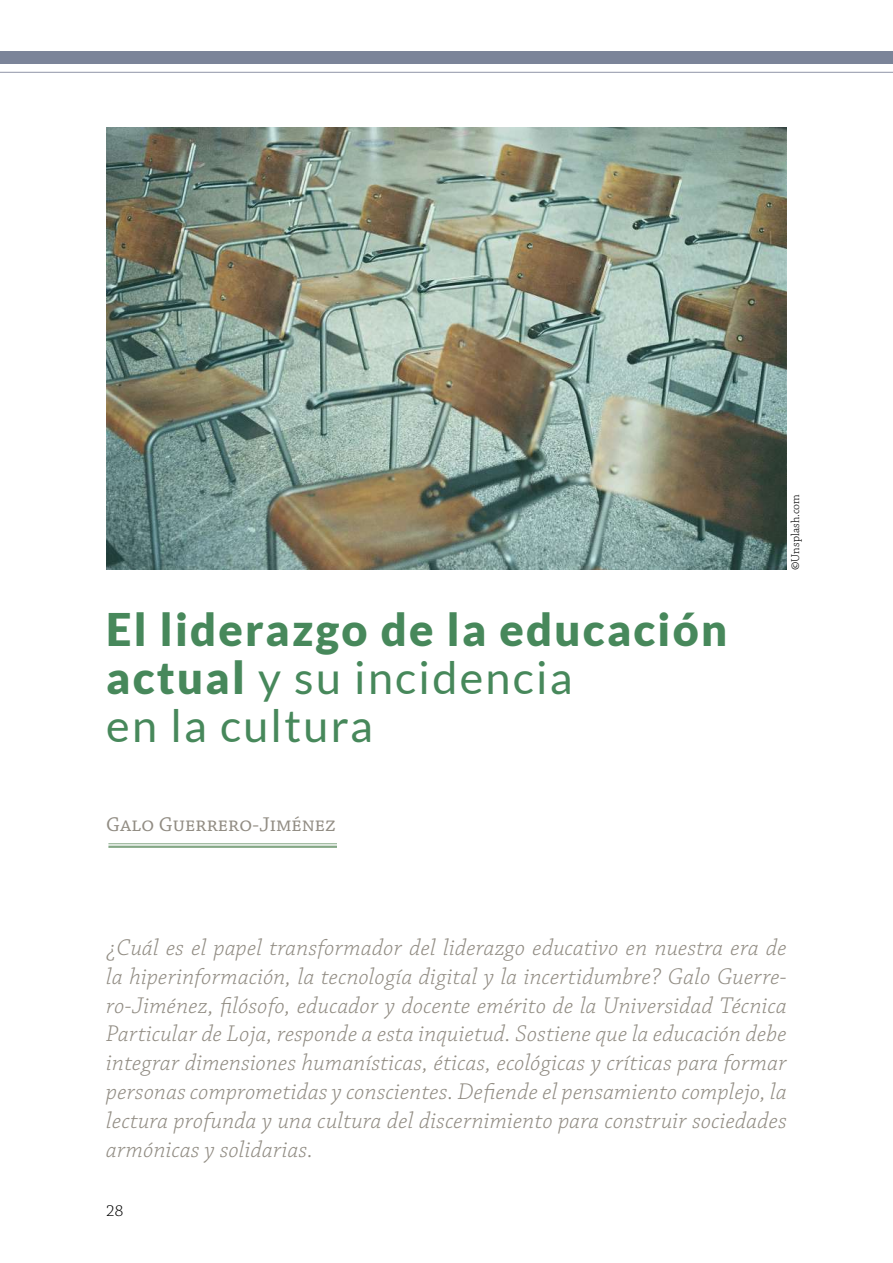
<style>
.page{position:relative;width:893px;height:1263px;background:#fff}
.page>*{position:absolute;margin:0;border:0;box-sizing:border-box;transform-origin:0 0}
.t1{font:900 45px/48px "Lato";letter-spacing:.05em;color:#47885b}
.t2{font:italic 300 24px/28.8px "Chaparral Pro";letter-spacing:.01em;color:#918c83;text-align:justify}
.t3{font:21px "Chaparral Pro";color:#918c83}
.t4{font:300 16.5px "Chaparral Pro";color:#000}
.t5{font:300 12px "Chaparral Pro";color:#000}
.s1{font-weight:400}
.s2{font-family:"Cronos Pro";font-weight:400;font-style:italic}
</style>
<div class="page">
<hr style="left:0;top:72px;width:893px;height:1px;background:#8f94a7">
<div style="left:0;top:51px;width:893px;height:13px;background:#7b8499"></div>
<hr style="left:108px;top:843px;width:229px;height:1px;background:#84a786">
<hr style="left:108px;top:846px;width:229px;height:2px;background:#84a786">
<img style="left:106px;top:128px;width:681px;height:442px">
<h1 class="t1" style="left:106px;top:604px;width:622px">El liderazgo de la educación actual <span class="s1">y su incidencia<br>en la cultura</span></h1>
<p class="t3" style="left:106px;top:813px;width:231px">Galo Guerrero-Jiménez</p>
<p class="t5" style="left:789px;top:570px;width:77px;rotate:-90deg"><span class="s2">©</span>Unsplash.com</p>
<p class="t2" style="left:106px;top:934px;width:682px">¿Cuál es el papel transformador del liderazgo educativo en nuestra era de la hiperinformación, la tecnología digital y la incertidumbre? Galo Guerre&shy;ro-Jiménez, filósofo, educador y docente emérito de la Universidad Técnica Particular de Loja, responde a esta inquietud. Sostiene que la educación debe integrar dimensiones humanísticas, éticas, ecológicas y críticas para formar personas comprometidas y conscientes. Defiende el pensamiento complejo, la lectura profunda y una cultura del discernimiento para construir sociedades armónicas y solidarias.</p>
<p class="t4" style="left:106px;top:1202px;width:18px">28</p>
</div>
